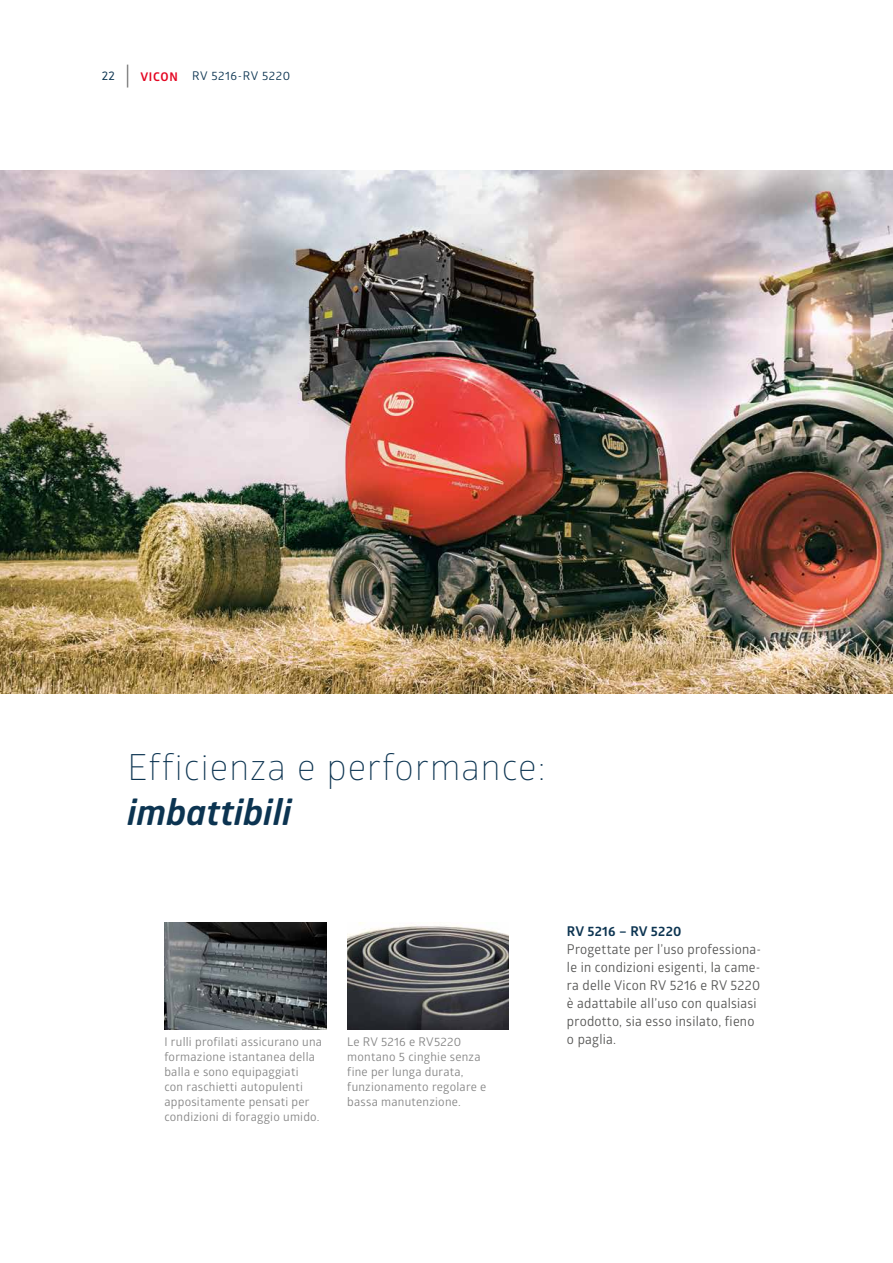
<style>
.page{position:relative;width:893px;height:1263px;background:#fff}
.page>*{position:absolute;margin:0;border:0;box-sizing:border-box;transform-origin:0 0}
.t1{font:300 36px "Glober";letter-spacing:.03em;color:#0c3451}
.t2{font:italic 700 36px "Glober";color:#0c3451}
.t3{font:13.5px/18px "Glober";letter-spacing:.02em;color:#575756}
.t4{font:700 13.5px "Glober";letter-spacing:.02em;color:#0c3451}
.t5{font:12px/15px "Glober";letter-spacing:.02em;color:#878787}
.t6{font:12px "Glober";letter-spacing:.05em;color:#0c3451}
.t7{font:700 12px "Glober";letter-spacing:.06em;color:#e40521}
.t8{font:12px "Ruda";color:#0c3451}
</style>
<div class="page">
<img style="left:0;top:170px;width:893px;height:523px">
<img style="left:347px;top:923px;width:162px;height:106px">
<img style="left:164px;top:923px;width:162px;height:106px">
<svg style="left:127px;top:65px;width:1px;height:23px"></svg>
<p class="t8" style="left:102px;top:70px;width:14px">22</p>
<p class="t7" style="left:140px;top:68px;width:39px">VICON</p>
<p class="t6" style="left:192px;top:68px;width:100px">RV 5216-RV 5220</p>
<h1 class="t1" style="left:128px;top:742px;width:419px">Efficienza e performance:</h1>
<h1 class="t2" style="left:128px;top:787px;width:166px">imbattibili</h1>
<p class="t5" style="left:164px;top:1033px;width:159px">I rulli profilati assicurano una formazione istantanea della balla e sono equipaggiati<br>con raschietti autopulenti appositamente pensati per condizioni di foraggio umido.</p>
<p class="t5" style="left:347px;top:1033px;width:141px">Le RV 5216 e RV5220 montano 5 cinghie senza fine per lunga durata, funzionamento regolare e bassa manutenzione.</p>
<p class="t4" style="left:567px;top:922px;width:116px">RV 5216 – RV 5220</p>
<p class="t3" style="left:567px;top:940px;width:196px">Progettate per l’uso professiona&shy;le in condizioni esigenti, la came&shy;ra delle Vicon RV 5216 e RV 5220 è adattabile all’uso con qualsiasi prodotto, sia esso insilato, fieno o paglia.</p>
</div>
